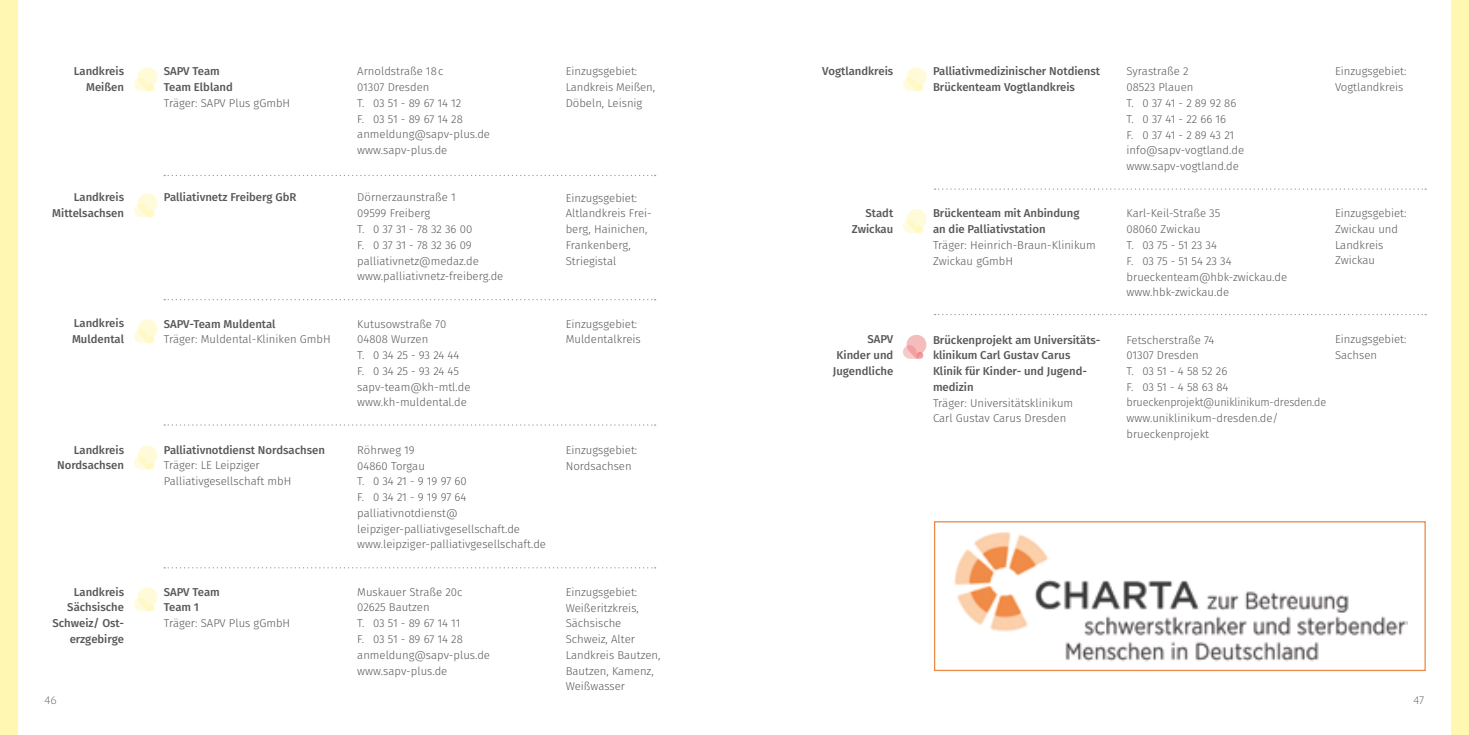
<style>
.page{position:relative;width:1469px;height:735px;background:#fff}
.page>*{position:absolute;margin:0;border:0;box-sizing:border-box;transform-origin:0 0}
.t1{font:300 11.38px/15.8px "Fira Sans";color:#58585a}
.t2{font:500 11.38px/15.8px "Fira Sans";color:#58585a;text-align:right}
.t3{font:10.5px "Julius Sans One";color:#58585a}
</style>
<div class="page">
<svg style="left:164px;top:175px;width:491px;height:1px"></svg>
<svg style="left:164px;top:299px;width:491px;height:1px"></svg>
<svg style="left:164px;top:424px;width:491px;height:1px"></svg>
<svg style="left:164px;top:567px;width:491px;height:1px"></svg>
<svg style="left:134px;top:67px;width:24px;height:24px"></svg>
<svg style="left:134px;top:193px;width:24px;height:24px"></svg>
<svg style="left:134px;top:319px;width:24px;height:24px"></svg>
<svg style="left:134px;top:445px;width:24px;height:24px"></svg>
<svg style="left:134px;top:587px;width:24px;height:24px"></svg>
<svg style="left:903px;top:67px;width:24px;height:24px"></svg>
<svg style="left:903px;top:209px;width:24px;height:24px"></svg>
<svg style="left:903px;top:335px;width:24px;height:23px"></svg>
<svg style="left:934px;top:314px;width:492px;height:1px"></svg>
<svg style="left:934px;top:188px;width:492px;height:2px"></svg>
<div style="left:0;top:0;width:18px;height:734px;background:#fff7b2"></div>
<div style="left:1450px;top:0;width:18px;height:734px;background:#fff7b2"></div>
<img style="left:954px;top:532px;width:452px;height:130px">
<div style="left:934px;top:521px;width:491px;height:149px;border:1px solid #eb8c4a"></div>
<p class="t2" style="left:74px;top:63px;width:52px">Landkreis<br>Meißen</p>
<p class="t2" style="left:52px;top:189px;width:73px">Landkreis<br>Mittelsachsen</p>
<p class="t2" style="left:72px;top:315px;width:53px;text-align:left">Landkreis<br>Muldental</p>
<p class="t2" style="left:57px;top:441px;width:68px">Landkreis<br>Nordsachsen</p>
<p class="t2" style="left:52px;top:582px;width:73px">Landkreis<br>Sächsische<br>Schweiz/ Ost&shy;erzgebirge</p>
<p class="t2" style="left:164px;top:63px;width:71px;text-align:left">SAPV Team<br>Team Elbland</p>
<p class="t1" style="left:164px;top:95px;width:128px">Träger: SAPV Plus gGmbH</p>
<p class="t2" style="left:164px;top:189px;width:134px">Palliativnetz Freiberg GbR</p>
<p class="t2" style="left:164px;top:315px;width:113px">SAPV-Team Muldental</p>
<p class="t1" style="left:164px;top:331px;width:168px">Träger: Muldental-Kliniken GmbH</p>
<p class="t2" style="left:164px;top:441px;width:163px">Palliativnotdienst Nordsachsen</p>
<p class="t1" style="left:164px;top:457px;width:129px">Träger: LE Leipziger<br>Palliativgesellschaft mbH</p>
<p class="t2" style="left:164px;top:583px;width:58px;text-align:left">SAPV Team<br>Team 1</p>
<p class="t1" style="left:164px;top:615px;width:128px">Träger: SAPV Plus gGmbH</p>
<p class="t1" style="left:357px;top:63px;width:134px">Arnoldstraße 18c<br>01307 Dresden<br>T. 03 51 - 89 67 14 12<br>F. 03 51 - 89 67 14 28 anmeldung@sapv-plus.de www.sapv-plus.de</p>
<p class="t1" style="left:357px;top:189px;width:148px">Dörnerzaunstraße 1<br>09599 Freiberg<br>T. 0 37 31 - 78 32 36 00<br>F. 0 37 31 - 78 32 36 09 palliativnetz@medaz.de www.palliativnetz-freiberg.de</p>
<p class="t1" style="left:357px;top:315px;width:115px">Kutusowstraße 70<br>04808 Wurzen<br>T. 0 34 25 - 93 24 44<br>F. 0 34 25 - 93 24 45 sapv-team@kh-mtl.de www.kh-muldental.de</p>
<p class="t1" style="left:357px;top:441px;width:190px">Röhrweg 19<br>04860 Torgau<br>T. 0 34 21 - 9 19 97 60<br>F. 0 34 21 - 9 19 97 64 palliativnotdienst@ leipziger-palliativgesellschaft.de www.leipziger-palliativgesellschaft.de</p>
<p class="t1" style="left:357px;top:583px;width:134px">Muskauer Straße 20c<br>02625 Bautzen<br>T. 03 51 - 89 67 14 11<br>F. 03 51 - 89 67 14 28 anmeldung@sapv-plus.de www.sapv-plus.de</p>
<p class="t1" style="left:566px;top:63px;width:91px">Einzugsgebiet:<br>Landkreis Meißen,<br>Döbeln, Leisnig</p>
<p class="t1" style="left:566px;top:189px;width:87px">Einzugsgebiet:<br>Altlandkreis Frei&shy;berg, Hainichen,<br>Frankenberg,<br>Striegistal</p>
<p class="t1" style="left:566px;top:315px;width:76px">Einzugsgebiet:<br>Muldentalkreis</p>
<p class="t1" style="left:566px;top:441px;width:73px">Einzugsgebiet:<br>Nordsachsen</p>
<p class="t1" style="left:566px;top:583px;width:96px">Einzugsgebiet:<br>Weißeritzkreis,<br>Sächsische<br>Schweiz, Alter<br>Landkreis Bautzen,<br>Bautzen, Kamenz,<br>Weißwasser</p>
<p class="t2" style="left:822px;top:63px;width:72px">Vogtlandkreis</p>
<p class="t2" style="left:851px;top:205px;width:43px">Stadt<br>Zwickau</p>
<p class="t2" style="left:833px;top:331px;width:62px">SAPV<br>Kinder und<br>Jugendliche</p>
<p class="t2" style="left:933px;top:63px;width:168px;text-align:left">Palliativmedizinischer Notdienst<br>Brückenteam Vogtlandkreis</p>
<p class="t2" style="left:933px;top:205px;width:148px;text-align:left">Brückenteam mit Anbindung an die Palliativstation</p>
<p class="t1" style="left:933px;top:237px;width:164px">Träger: Heinrich-Braun-Klinikum<br>Zwickau gGmbH</p>
<p class="t2" style="left:933px;top:331px;width:169px;text-align:left">Brückenprojekt am Universitäts&shy;klinikum Carl Gustav Carus<br>Klinik für Kinder- und Jugend&shy;medizin</p>
<p class="t1" style="left:933px;top:394px;width:142px">Träger: Universitätsklinikum<br>Carl Gustav Carus Dresden</p>
<p class="t1" style="left:1126px;top:63px;width:119px">Syrastraße 2<br>08523 Plauen<br>T. 0 37 41 - 2 89 92 86<br>T. 0 37 41 - 22 66 16<br>F. 0 37 41 - 2 89 43 21 info@sapv-vogtland.de www.sapv-vogtland.de</p>
<p class="t1" style="left:1126px;top:205px;width:162px">Karl-Keil-Straße 35<br>08060 Zwickau<br>T. 03 75 - 51 23 34<br>F. 03 75 - 51 54 23 34 brueckenteam@hbk-zwickau.de www.hbk-zwickau.de</p>
<p class="t1" style="left:1126px;top:331px;width:201px">Fetscherstraße 74<br>01307 Dresden<br>T. 03 51 - 4 58 52 26<br>F. 03 51 - 4 58 63 84 brueckenprojekt@uniklinikum-dresden.de www.uniklinikum-dresden.de/ brueckenprojekt</p>
<p class="t1" style="left:1334px;top:63px;width:73px">Einzugsgebiet:<br>Vogtlandkreis</p>
<p class="t1" style="left:1334px;top:205px;width:73px">Einzugsgebiet:<br>Zwickau und<br>Landkreis<br>Zwickau</p>
<p class="t1" style="left:1334px;top:331px;width:73px">Einzugsgebiet:<br>Sachsen</p>
<p class="t3" style="left:45px;top:694px;width:14px">46</p>
<p class="t3" style="left:1413px;top:694px;width:12px">47</p>
</div>
